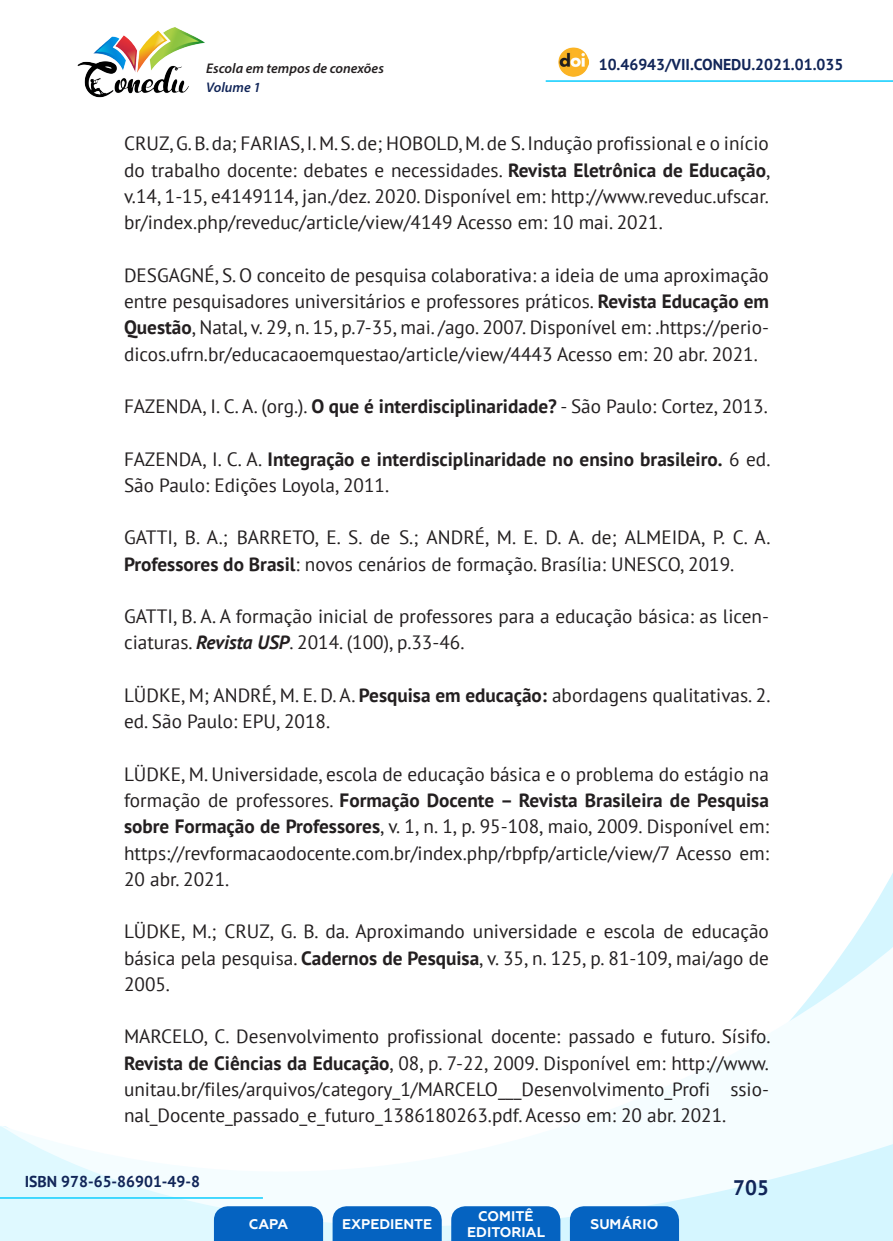
<style>
.page{position:relative;width:893px;height:1241px;background:#fff}
.page>*{position:absolute;margin:0;border:0;box-sizing:border-box;transform-origin:0 0}
.t1{font:700 21px "PT Sans";color:#112558}
._17_REFERENCIAS{font:19.25px/26.2px "PT Sans";color:#231f20;text-align:justify}
._17_REFERENCIAS-2{font:700 19.25px/26.2px "PT Sans";color:#231f20}
.t2{font:700 15.75px "PT Sans";color:#112558}
.t3{font:700 14px/16.8px "Geometria";color:#fff;text-align:center}
.t4{font:italic 600 14px "Myriad Pro";color:#231f20}
.t5{font:italic 600 14px "Myriad Pro";color:#112558}
.s1{font-weight:700}
.s2{font-weight:400}
.s3{font-weight:700;font-style:italic}
</style>
<div class="page">
<svg style="left:848px;top:873px;width:45px;height:73px"></svg>
<svg style="left:0;top:946px;width:893px;height:294px"></svg>
<hr style="left:0;top:1196px;width:263px;height:2px;background:#2dd4fe">
<hr style="left:546px;top:80px;width:347px;height:2px;background:#2dd4fe">
<img style="left:559px;top:47px;width:30px;height:30px">
<img style="left:77px;top:27px;width:128px;height:71px">
<svg style="left:214px;top:1205px;width:109px;height:35px;background:#126bc4"></svg>
<svg style="left:333px;top:1205px;width:109px;height:35px;background:#126bc4"></svg>
<svg style="left:451px;top:1205px;width:109px;height:35px;background:#126bc4"></svg>
<svg style="left:570px;top:1205px;width:109px;height:35px;background:#116bc4"></svg>
<p class="t4" style="left:206px;top:59px;width:179px">Escola em tempos de conexões</p>
<p class="t2" style="left:599px;top:54px;width:246px">10.46943/VII.CONEDU.2021.01.035</p>
<p class="t5" style="left:206px;top:78px;width:56px">Volume 1</p>
<p class="_17_REFERENCIAS" style="left:124px;top:130px;width:648px">CRUZ, G. B. da; FARIAS, I. M. S. de; HOBOLD, M. de S. Indução profissional e o início do trabalho docente: debates e necessidades. <span class="s1">Revista Eletrônica de Educação</span>, v.14, 1-15, e4149114, jan./dez. 2020. Disponível em: http://www.reveduc.ufscar. br/index.php/reveduc/article/view/4149 Acesso em: 10 mai. 2021.</p>
<p class="_17_REFERENCIAS" style="left:124px;top:261px;width:646px">DESGAGNÉ, S. O conceito de pesquisa colaborativa: a ideia de uma aproximação entre pesquisadores universitários e professores práticos. <span class="s1">Revista Educação em Questão</span>, Natal, v. 29, n. 15, p.7-35, mai. /ago. 2007. Disponível em: .https://perio&shy;dicos.ufrn.br/educacaoemquestao/article/view/4443 Acesso em: 20 abr. 2021.</p>
<p class="_17_REFERENCIAS" style="left:124px;top:392px;width:645px">FAZENDA, I. C. A. (org.). <span class="s1">O que é interdisciplinaridade?</span> - São Paulo: Cortez, 2013.</p>
<p class="_17_REFERENCIAS-2" style="left:124px;top:445px;width:648px"><span class="s2">FAZENDA, I. C. A.</span> Integração e interdisciplinaridade no ensino brasileiro. <span class="s2">6 ed.<br>São Paulo: Edições Loyola, 2011.</span></p>
<p class="_17_REFERENCIAS" style="left:124px;top:524px;width:648px">GATTI, B. A.; BARRETO, E. S. de S.; ANDRÉ, M. E. D. A. de; ALMEIDA, P. C. A.<br><span class="s1">Professores do Brasil</span>: novos cenários de formação. Brasília: UNESCO, 2019.</p>
<p class="_17_REFERENCIAS" style="left:124px;top:602px;width:646px">GATTI, B. A. A formação inicial de professores para a educação básica: as licen&shy;ciaturas. <span class="s3">Revista USP</span>. 2014. (100), p.33-46.</p>
<p class="_17_REFERENCIAS" style="left:124px;top:681px;width:648px">LÜDKE, M; ANDRÉ, M. E. D. A. <span class="s1">Pesquisa em educação:</span> abordagens qualitativas. 2. ed. São Paulo: EPU, 2018.</p>
<p class="_17_REFERENCIAS" style="left:124px;top:760px;width:646px">LÜDKE, M. Universidade, escola de educação básica e o problema do estágio na formação de professores. <span class="s1">Formação Docente – Revista Brasileira de Pesquisa sobre Formação de Professores</span>, v. 1, n. 1, p. 95-108, maio, 2009. Disponível em: https://revformacaodocente.com.br/index.php/rbpfp/article/view/7 Acesso em:<br>20 abr. 2021.</p>
<p class="_17_REFERENCIAS" style="left:124px;top:917px;width:646px">LÜDKE, M.; CRUZ, G. B. da. Aproximando universidade e escola de educação básica pela pesquisa. <span class="s1">Cadernos de Pesquisa</span>, v. 35, n. 125, p. 81-109, mai/ago de 2005.</p>
<p class="_17_REFERENCIAS" style="left:124px;top:1022px;width:648px">MARCELO, C. Desenvolvimento profissional docente: passado e futuro. Sísifo.<br><span class="s1">Revista de Ciências da Educação</span>, 08, p. 7-22, 2009. Disponível em: http://www. unitau.br/files/arquivos/category_1/MARCELO___Desenvolvimento_Profi ssio&shy;nal_Docente_passado_e_futuro_1386180263.pdf. Acesso em: 20 abr. 2021.</p>
<p class="t2" style="left:25px;top:1170px;width:177px">ISBN 978-65-86901-49-8</p>
<p class="t3" style="left:249px;top:1215px;width:41px">CAPA</p>
<p class="t3" style="left:342px;top:1215px;width:92px">EXPEDIENTE</p>
<p class="t3" style="left:467px;top:1207px;width:79px">COMITÊ<br>EDITORIAL</p>
<p class="t3" style="left:590px;top:1215px;width:69px">SUMÁRIO</p>
<p class="t1" style="left:733px;top:1173px;width:37px">705</p>
</div>
